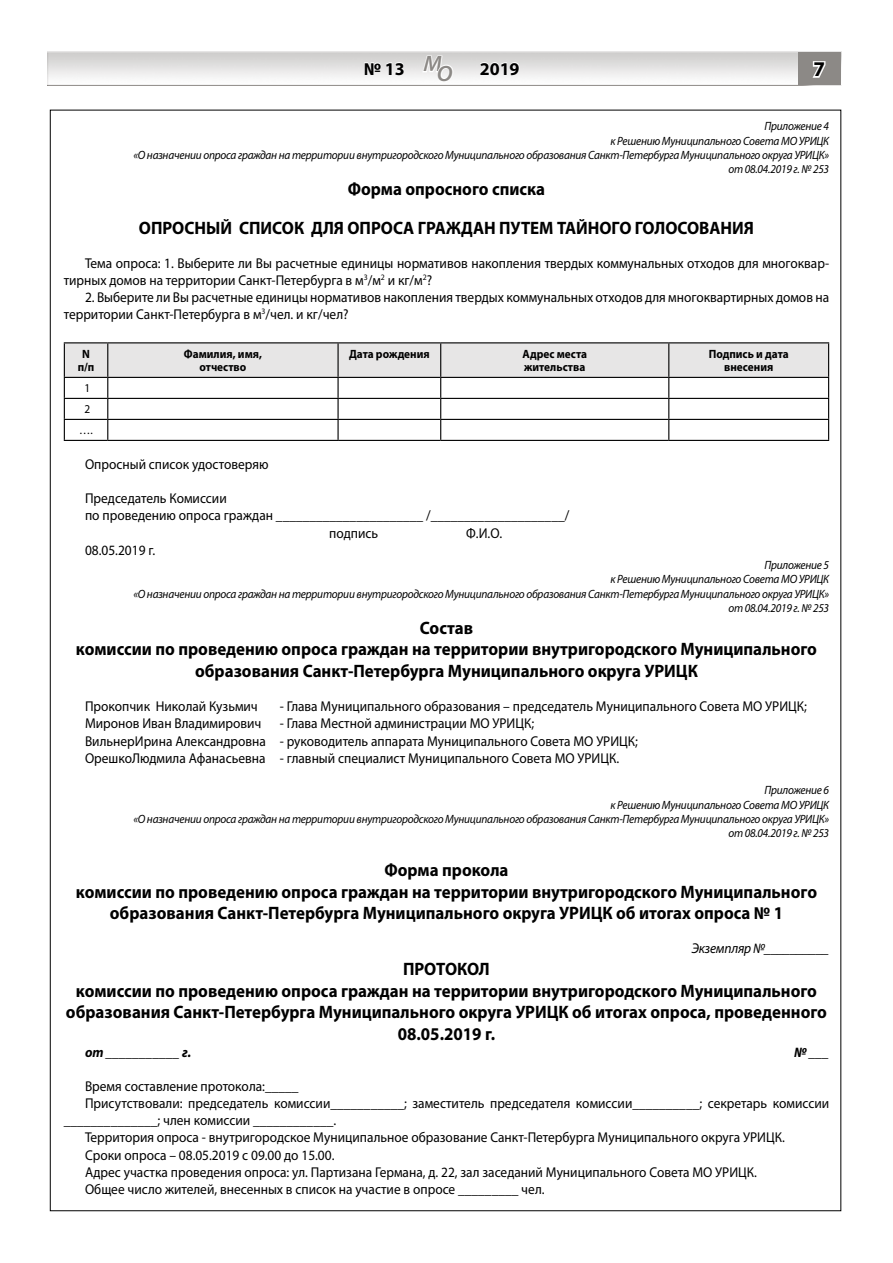
<style>
.page{position:relative;width:893px;height:1263px;background:#fff}
.page>*{position:absolute;margin:0;border:0;box-sizing:border-box;transform-origin:0 0}
.t1{font:700 21px "Myriad Pro";color:#000}
.t2{font:700 18px/21.6px "Myriad Pro";color:#000;text-align:center;scale:.94 1}
.t3{font:700 18px "Myriad Pro";color:#000}
.t4{font:14.25px/17.1px "Myriad Pro";color:#000;scale:.94 1}
.t5{font:italic 14.25px "Myriad Pro";letter-spacing:-.02em;color:#000;scale:.94 1}
.t6{font:italic 700 14.25px "Myriad Pro";color:#000;scale:.94 1}
.t7{font:italic 12px/14.4px "Myriad Pro";letter-spacing:-.02em;color:#000;text-align:right;scale:.94 1}
.t8{font:700 12px/13.5px "Myriad Pro";color:#000;text-align:center;scale:.94 1}
.t9{font:12px/21px "Myriad Pro";color:#000;text-align:center;scale:.94 1}
.s1{font-weight:600;font-style:italic;font-size:22.2px;color:#8c8986}
</style>
<div class="page">
<svg style="left:364px;top:60px;width:41px;height:17px"></svg>
<svg style="left:479px;top:62px;width:41px;height:14px"></svg>
<svg style="left:421px;top:51px;width:33px;height:32px"></svg>
<div style="left:798px;top:52px;width:43px;height:33px;background:#8c8986"></div>
<svg style="left:812px;top:61px;width:14px;height:17px"></svg>
<hr style="left:64px;top:342px;width:44px;height:1px;background:#000">
<hr style="left:108px;top:342px;width:230px;height:1px;background:#000">
<hr style="left:338px;top:342px;width:103px;height:1px;background:#000">
<hr style="left:441px;top:342px;width:228px;height:1px;background:#000">
<hr style="left:669px;top:342px;width:160px;height:1px;background:#000">
<hr style="left:64px;top:440px;width:44px;height:1px;background:#000">
<hr style="left:108px;top:440px;width:230px;height:1px;background:#000">
<hr style="left:338px;top:440px;width:103px;height:1px;background:#000">
<hr style="left:441px;top:440px;width:228px;height:1px;background:#000">
<hr style="left:669px;top:440px;width:160px;height:1px;background:#000">
<svg style="left:64px;top:343px;width:765px;height:97px"></svg>
<p class="t3" style="left:364px;top:57px;width:91px">№ 13 <sup>М</sup><span class="s1">О</span></p>
<p class="t3" style="left:480px;top:57px;width:41px">2019</p>
<h1 class="t1" style="left:813px;top:56px;width:13px">7</h1>
<p class="t7" style="left:133px;top:119px;width:742px">Приложение 4<br>к Решению Муниципального Совета МО УРИЦК<br>«О назначении опроса граждан на территории внутригородского Муниципального образования Санкт-Петербурга Муниципального округа УРИЦК» от 08.04.2019 г. № 253</p>
<p class="t2" style="left:139px;top:169px;width:656px;line-height:38.7px">Форма опросного списка<br>ОПРОСНЫЙ СПИСОК ДЛЯ ОПРОСА ГРАЖДАН ПУТЕМ ТАЙНОГО ГОЛОСОВАНИЯ</p>
<p class="t4" style="left:64px;top:254px;width:816px;text-indent:21px">Тема опроса: 1. Выберите ли Вы расчетные единицы нормативов накопления твердых коммунальных отходов для многоквар&shy;тирных домов на территории Санкт-Петербурга в м<sup>3</sup>/м<sup>2</sup> и кг/м<sup>2</sup>?</p>
<p class="t4" style="left:64px;top:289px;width:816px;text-indent:21px">2. Выберите ли Вы расчетные единицы нормативов накопления твердых коммунальных отходов для многоквартирных домов на территории Санкт-Петербурга в м<sup>3</sup>/чел. и кг/чел?</p>
<p class="t8" style="left:78px;top:347px;width:19px">N п/п</p>
<p class="t8" style="left:184px;top:347px;width:85px">Фамилия, имя, отчество</p>
<p class="t8" style="left:349px;top:347px;width:87px">Дата рождения</p>
<p class="t8" style="left:523px;top:347px;width:70px;text-align:left">Адрес места жительства</p>
<p class="t8" style="left:709px;top:347px;width:87px">Подпись и дата внесения</p>
<p class="t9" style="left:79px;top:378px;width:16px">1<br>2 ….</p>
<p class="t4" style="left:85px;top:456px;width:197px">Опросный список удостоверяю</p>
<p class="t4" style="left:85px;top:490px;width:152px">Председатель Комиссии</p>
<p class="t4" style="left:85px;top:507px;width:517px">по проведению опроса граждан ______________________ /____________________/</p>
<p class="t4" style="left:329px;top:524px;width:54px">подпись</p>
<p class="t4" style="left:466px;top:524px;width:40px">Ф.И.О.</p>
<p class="t4" style="left:85px;top:541px;width:76px">08.05.2019 г.</p>
<p class="t7" style="left:133px;top:558px;width:742px">Приложение 5<br>к Решению Муниципального Совета МО УРИЦК<br>«О назначении опроса граждан на территории внутригородского Муниципального образования Санкт-Петербурга Муниципального округа УРИЦК» от 08.04.2019 г. № 253</p>
<p class="t2" style="left:76px;top:616px;width:790px">Состав<br>комиссии по проведению опроса граждан на территории внутригородского Муниципального образования Санкт-Петербурга Муниципального округа УРИЦК</p>
<p class="t4" style="left:85px;top:698px;width:185px">Прокопчик Николай Кузьмич</p>
<p class="t4" style="left:280px;top:698px;width:562px">- Глава Муниципального образования – председатель Муниципального Совета МО УРИЦК;</p>
<p class="t4" style="left:85px;top:715px;width:189px">Миронов Иван Владимирович</p>
<p class="t4" style="left:85px;top:715px;width:590px;text-indent:195px">- Глава Местной администрации МО УРИЦК;<br>ВильнерИрина Александровна - руководитель аппарата Муниципального Совета МО УРИЦК;<br>ОрешкоЛюдмила Афанасьевна - главный специалист Муниципального Совета МО УРИЦК.</p>
<p class="t7" style="left:133px;top:783px;width:742px">Приложение 6<br>к Решению Муниципального Совета МО УРИЦК<br>«О назначении опроса граждан на территории внутригородского Муниципального образования Санкт-Петербурга Муниципального округа УРИЦК» от 08.04.2019 г. № 253</p>
<p class="t2" style="left:76px;top:858px;width:790px">Форма прокола<br>комиссии по проведению опроса граждан на территории внутригородского Муниципального образования Санкт-Петербурга Муниципального округа УРИЦК об итогах опроса № 1</p>
<p class="t5" style="left:692px;top:940px;width:148px">Экземпляр №__________</p>
<p class="t2" style="left:66px;top:957px;width:811px">ПРОТОКОЛ<br>комиссии по проведению опроса граждан на территории внутригородского Муниципального образования Санкт-Петербурга Муниципального округа УРИЦК об итогах опроса, проведенного 08.05.2019 г.</p>
<p class="t6" style="left:85px;top:1043px;width:115px">от ___________ г.</p>
<p class="t6" style="left:794px;top:1043px;width:39px">№ ___</p>
<p class="t4" style="left:85px;top:1077px;width:229px">Время составление протокола:_____</p>
<p class="t4" style="left:85px;top:1095px;width:793px">Присутствовали: председатель комиссии___________; заместитель председателя комиссии__________; секретарь комиссии</p>
<p class="t4" style="left:64px;top:1112px;width:291px">______________; член комиссии ____________.</p>
<p class="t4" style="left:85px;top:1129px;width:746px">Территория опроса - внутригородское Муниципальное образование Санкт-Петербурга Муниципального округа УРИЦК.</p>
<p class="t4" style="left:85px;top:1146px;width:267px">Сроки опроса – 08.05.2019 с 09.00 до 15.00.</p>
<p class="t4" style="left:85px;top:1163px;width:716px">Адрес участка проведения опроса: ул. Партизана Германа, д. 22, зал заседаний Муниципального Совета МО УРИЦК.</p>
<p class="t4" style="left:85px;top:1180px;width:490px">Общее число жителей, внесенных в список на участие в опросе _________ чел.</p>
</div>
